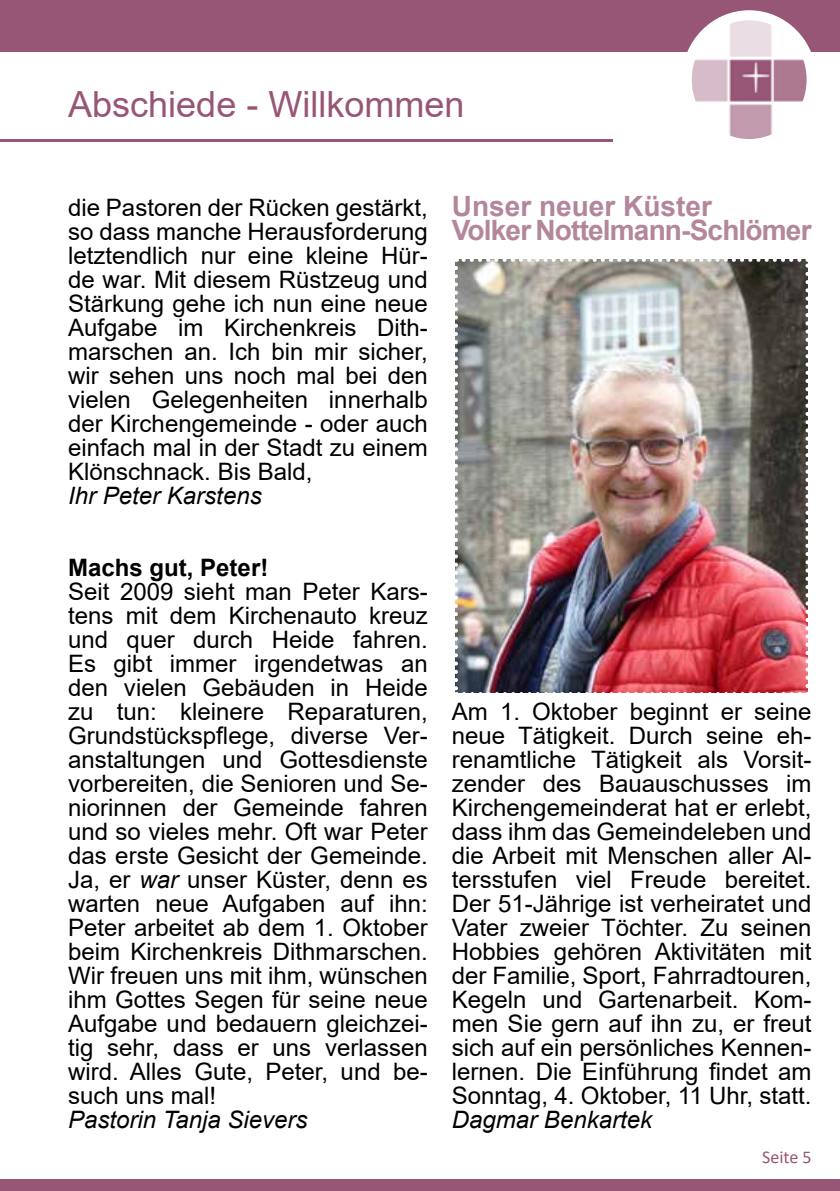
<style>
.page{position:relative;width:840px;height:1191px;background:#fff}
.page>*{position:absolute;margin:0;border:0;box-sizing:border-box;transform-origin:0 0}
.t1{font:36px "Arial";color:#985676}
.t2{font:700 28px/24px "Arial";letter-spacing:-.03em;color:#b4869b}
.t3{font:24px/24px "Arial";color:#000;text-align:justify}
.t4{font:italic 24px "Arial";color:#000}
.t5{font:700 24px "Arial";color:#000}
.t6{font:18px "Calibri";color:#985676}
.s1{font-style:italic}
</style>
<div class="page">
<div style="left:0;top:0;width:839px;height:51px;background:#985676"></div>
<img style="left:686px;top:15px;width:125px;height:123px">
<div style="left:681px;top:10px;width:135px;height:139px;border:10px solid #fff;border-radius:50%"></div>
<div style="left:0;top:1179px;width:839px;height:12px;background:#985676"></div>
<img style="left:455px;top:260px;width:352px;height:432px">
<svg style="left:455px;top:268px;width:2px;height:425px"></svg>
<svg style="left:463px;top:692px;width:345px;height:1px"></svg>
<svg style="left:805px;top:259px;width:3px;height:427px"></svg>
<svg style="left:455px;top:259px;width:344px;height:3px"></svg>
<hr style="left:0;top:139px;width:612px;height:3px;background:#985676">
<h1 class="t1" style="left:68px;top:80px;width:398px">Abschiede - Willkommen</h1>
<p class="t3" style="left:68px;top:195px;width:361px">die Pastoren der Rücken gestärkt, so dass manche Herausforderung letztendlich nur eine kleine Hür&shy;de war. Mit diesem Rüstzeug und Stärkung gehe ich nun eine neue Aufgabe im Kirchenkreis Dith&shy;marschen an. Ich bin mir sicher, wir sehen uns noch mal bei den vielen Gelegenheiten innerhalb der Kirchengemeinde - oder auch einfach mal in der Stadt zu einem Klönschnack. Bis Bald,</p>
<p class="t4" style="left:68px;top:480px;width:195px">Ihr Peter Karstens</p>
<p class="t5" style="left:68px;top:551px;width:202px">Machs gut, Peter!</p>
<p class="t3" style="left:68px;top:579px;width:361px">Seit 2009 sieht man Peter Kars&shy;tens mit dem Kirchenauto kreuz und quer durch Heide fahren.<br>Es gibt immer irgendetwas an den vielen Gebäuden in Heide zu tun: kleinere Reparaturen, Grundstückspflege, diverse Ver&shy;anstaltungen und Gottesdienste vorbereiten, die Senioren und Se&shy;niorinnen der Gemeinde fahren und so vieles mehr. Oft war Peter das erste Gesicht der Gemeinde.<br>Ja, er <span class="s1">war</span> unser Küster, denn es warten neue Aufgaben auf ihn:<br>Peter arbeitet ab dem 1. Oktober beim Kirchenkreis Dithmarschen.<br>Wir freuen uns mit ihm, wünschen ihm Gottes Segen für seine neue Aufgabe und bedauern gleichzei&shy;tig sehr, dass er uns verlassen wird. Alles Gute, Peter, und be&shy;such uns mal!</p>
<p class="t4" style="left:68px;top:1104px;width:241px">Pastorin Tanja Sievers</p>
<p class="t2" style="left:451px;top:194px;width:361px">Unser neuer Küster<br>Volker Nottelmann-Schlömer</p>
<p class="t3" style="left:451px;top:699px;width:361px">Am 1. Oktober beginnt er seine neue Tätigkeit. Durch seine eh&shy;renamtliche Tätigkeit als Vorsit&shy;zender des Bauauschusses im Kirchengemeinderat hat er erlebt, dass ihm das Gemeindeleben und die Arbeit mit Menschen aller Al&shy;tersstufen viel Freude bereitet.<br>Der 51-Jährige ist verheiratet und Vater zweier Töchter. Zu seinen Hobbies gehören Aktivitäten mit der Familie, Sport, Fahrradtouren, Kegeln und Gartenarbeit. Kom&shy;men Sie gern auf ihn zu, er freut sich auf ein persönliches Kennen&shy;lernen. Die Einführung findet am Sonntag, 4. Oktober, 11 Uhr, statt.</p>
<p class="t4" style="left:451px;top:1104px;width:202px">Dagmar Benkartek</p>
<p class="t6" style="left:761px;top:1144px;width:51px">Seite 5</p>
</div>
